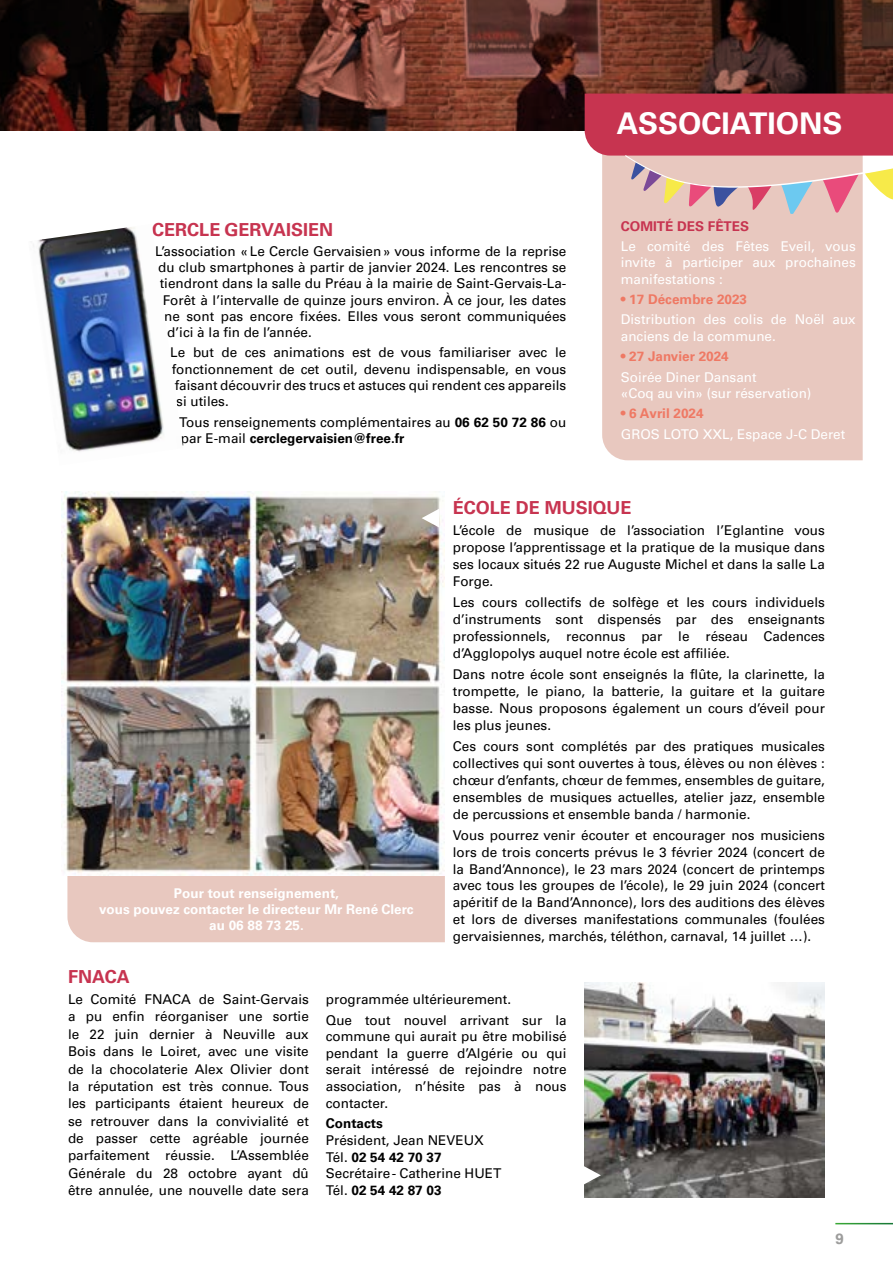
<style>
.page{position:relative;width:893px;height:1263px;background:#fff}
.page>*{position:absolute;margin:0;border:0;box-sizing:border-box;transform-origin:0 0}
.t1{font:700 30px "Univers";color:#fff}
.t2{font:700 18px "Univers";color:#c73450}
.t3{font:700 15px "Univers";color:#9d9d9c}
.t4{font:13.5px/17px "Univers";color:#000;text-align:justify}
.t5{font:13.5px/16.2px "Univers";color:#fff}
.t6{font:700 13.5px/16.2px "Univers";color:#fff;text-align:center}
.t7{font:700 13.5px "Univers";color:#ef7964}
.t8{font:700 13.5px "Univers";color:#c73450}
.t9{font:700 13.5px "Univers";color:#000}
.s1{font-weight:700}
</style>
<div class="page">
<div style="left:602px;top:214px;width:261px;height:246px;background:#e8c8bf"></div>
<div style="left:67px;top:876px;width:378px;height:66px;background:#e8c8bf"></div>
<img style="left:0;top:0;width:893px;height:130px">
<img style="left:33px;top:227px;width:131px;height:225px">
<img style="left:61px;top:492px;width:384px;height:384px">
<img style="left:584px;top:982px;width:240px;height:216px">
<svg style="left:585px;top:58px;width:308px;height:156px;background:#b86970"></svg>
<svg style="left:422px;top:509px;width:17px;height:19px"></svg>
<svg style="left:584px;top:1166px;width:17px;height:19px"></svg>
<h2 class="t2" style="left:152px;top:218px;width:182px">CERCLE GERVAISIEN</h2>
<p class="t4" style="left:155px;top:243px;width:413px">L’association «Le Cercle Gervaisien» vous informe de la reprise</p>
<p class="t4" style="left:158px;top:259px;width:409px">du club smartphones à partir de janvier 2024. Les rencontres se</p>
<p class="t4" style="left:160px;top:275px;width:408px">tiendront dans la salle du Préau à la mairie de Saint-Gervais-La-</p>
<p class="t4" style="left:163px;top:291px;width:405px">Forêt à l’intervalle de quinze jours environ. À ce jour, les dates</p>
<p class="t4" style="left:164px;top:307px;width:404px">ne sont pas encore fixées. Elles vous seront communiquées</p>
<p class="t4" style="left:167px;top:324px;width:146px">d’ici à la fin de l’année.</p>
<p class="t4" style="left:170px;top:344px;width:397px">Le but de ces animations est de vous familiariser avec le</p>
<p class="t4" style="left:172px;top:360px;width:396px">fonctionnement de cet outil, devenu indispensable, en vous</p>
<p class="t4" style="left:175px;top:377px;width:393px">faisant découvrir des trucs et astuces qui rendent ces appareils</p>
<p class="t4" style="left:176px;top:393px;width:54px">si utiles.</p>
<p class="t4" style="left:179px;top:414px;width:389px;line-height:16.2px">Tous renseignements complémentaires au <span class="s1">06 62 50 72 86</span> ou par E-mail <span class="s1">cerclegervaisien@free.fr</span></p>
<h1 class="t1" style="left:617px;top:106px;width:227px">ASSOCIATIONS</h1>
<p class="t8" style="left:621px;top:218px;width:130px">COMITÉ DES FÊTES</p>
<p class="t5" style="left:621px;top:238px;width:236px;text-align:justify">Le comité des Fêtes Eveil, vous invite à participer aux prochaines manifestations :</p>
<p class="t7" style="left:621px;top:291px;width:128px">• 17 Décembre 2023</p>
<p class="t5" style="left:621px;top:312px;width:236px">Distribution des colis de Noël aux anciens de la commune.</p>
<p class="t7" style="left:621px;top:348px;width:109px">• 27 Janvier 2024</p>
<p class="t5" style="left:621px;top:369px;width:192px">Soirée Diner Dansant<br>«Coq au vin» (sur réservation)</p>
<p class="t7" style="left:621px;top:405px;width:84px">• 6 Avril 2024</p>
<p class="t5" style="left:621px;top:426px;width:226px">GROS LOTO XXL, Espace J-C Deret</p>
<p class="t6" style="left:99px;top:885px;width:316px">Pour tout renseignement,<br>vous pouvez contacter le directeur Mr René Clerc au 06 88 73 25.</p>
<h2 class="t2" style="left:453px;top:497px;width:180px">ÉCOLE DE MUSIQUE</h2>
<p class="t4" style="left:453px;top:522px;width:374px">L’école de musique de l’association l’Eglantine vous propose l’apprentissage et la pratique de la musique dans ses locaux situés 22 rue Auguste Michel et dans la salle La Forge.</p>
<p class="t4" style="left:453px;top:594px;width:374px">Les cours collectifs de solfège et les cours individuels d’instruments sont dispensés par des enseignants professionnels, reconnus par le réseau Cadences d’Agglopolys auquel notre école est affiliée.</p>
<p class="t4" style="left:453px;top:666px;width:374px">Dans notre école sont enseignés la flûte, la clarinette, la trompette, le piano, la batterie, la guitare et la guitare basse. Nous proposons également un cours d’éveil pour les plus jeunes.</p>
<p class="t4" style="left:453px;top:738px;width:374px">Ces cours sont complétés par des pratiques musicales collectives qui sont ouvertes à tous, élèves ou non élèves : chœur d’enfants, chœur de femmes, ensembles de guitare, ensembles de musiques actuelles, atelier jazz, ensemble de percussions et ensemble banda / harmonie.</p>
<p class="t4" style="left:453px;top:826px;width:374px">Vous pourrez venir écouter et encourager nos musiciens lors de trois concerts prévus le 3 février 2024 (concert de la Band’Annonce), le 23 mars 2024 (concert de printemps avec tous les groupes de l’école), le 29 juin 2024 (concert apéritif de la Band’Annonce), lors des auditions des élèves et lors de diverses manifestations communales (foulées gervaisiennes, marchés, téléthon, carnaval, 14 juillet …).</p>
<h2 class="t2" style="left:68px;top:966px;width:63px">FNACA</h2>
<p class="t4" style="left:68px;top:990px;width:242px;line-height:17.4px">Le Comité FNACA de Saint-Gervais a pu enfin réorganiser une sortie le 22 juin dernier à Neuville aux Bois dans le Loiret, avec une visite de la chocolaterie Alex Olivier dont la réputation est très connue. Tous les participants étaient heureux de se retrouver dans la convivialité et de passer cette agréable journée parfaitement réussie. L’Assemblée Générale du 28 octobre ayant dû être annulée, une nouvelle date sera</p>
<p class="t4" style="left:326px;top:989px;width:242px;line-height:20.9px">programmée ultérieurement.<br>Que tout nouvel arrivant sur la</p>
<p class="t4" style="left:326px;top:1028px;width:242px;line-height:16.5px">commune qui aurait pu être mobilisé pendant la guerre d’Algérie ou qui serait intéressé de rejoindre notre association, n’hésite pas à nous contacter.</p>
<p class="t9" style="left:326px;top:1115px;width:59px">Contacts</p>
<p class="t4" style="left:326px;top:1132px;width:177px;line-height:16.5px;text-align:left">Président, Jean NEVEUX<br>Tél. <span class="s1">02 54 42 70 37<br></span>Secrétaire - Catherine HUET<br>Tél. <span class="s1">02 54 42 87 03</span></p>
<p class="t3" style="left:835px;top:1230px;width:10px">9</p>
</div>
